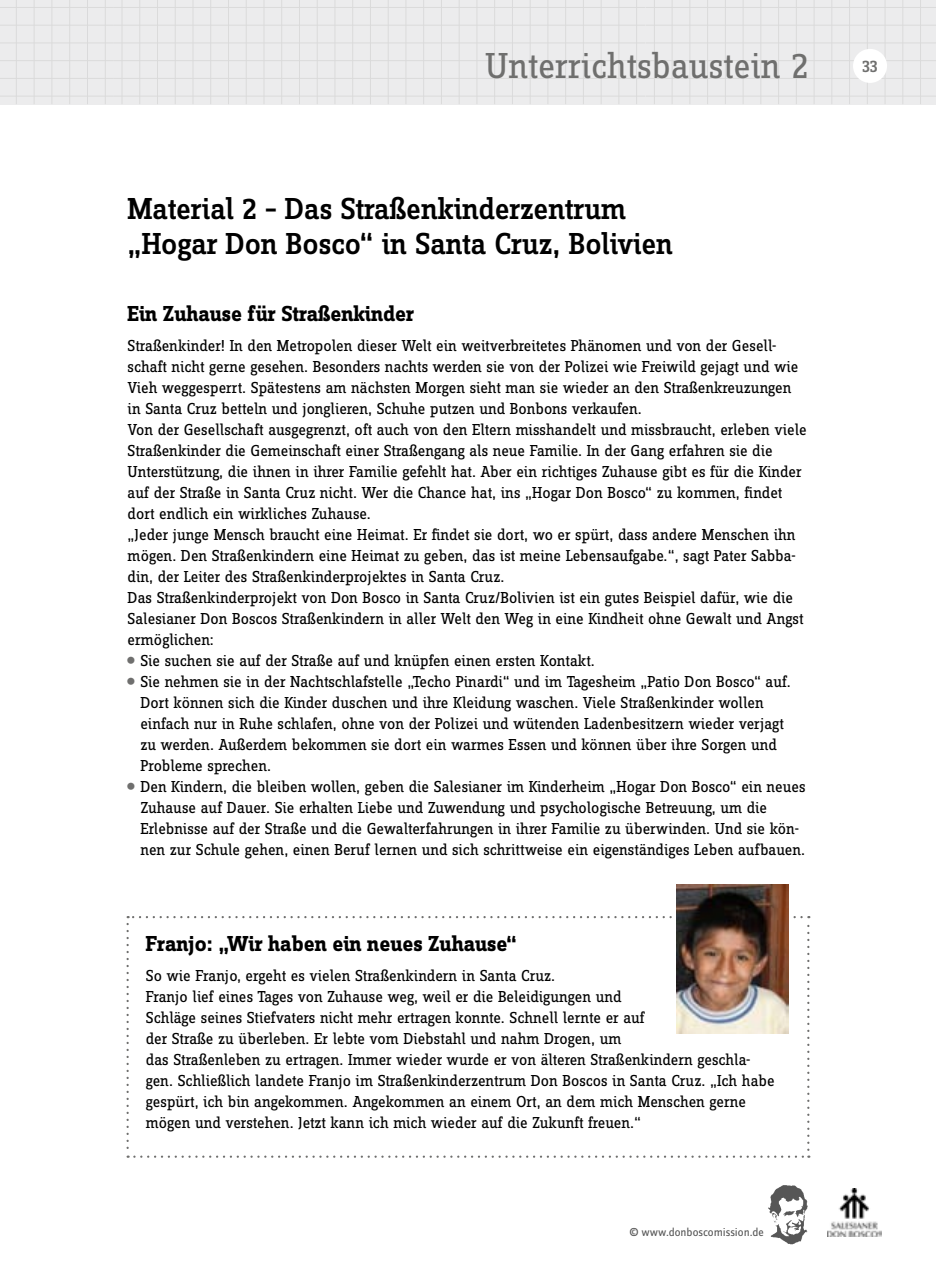
<style>
.page{position:relative;width:936px;height:1263px;background:#fff}
.page>*{position:absolute;margin:0;border:0;box-sizing:border-box;transform-origin:0 0}
.t1{font:37.5px "Zine Slab Dis";color:#6f6f6e}
.t2{font:500 31.5px/34.5px "Zine Slab Dis";letter-spacing:-.005em;color:#000}
.t3{font:700 22.5px "Zine Slab Dis";color:#000}
.t4{font:500 17.55px "Zine Slab Dis";color:#6f6f6e}
.t5{font:16.5px/21px "Zine Slab Dis";letter-spacing:-.005em;color:#000}
.t6{font:12px "Zine Sans Dis";color:#565656}
</style>
<div class="page">
<img style="left:827px;top:1188px;width:54px;height:48px">
<img style="left:768px;top:1185px;width:40px;height:59px">
<svg style="left:126px;top:916px;width:683px;height:242px"></svg>
<img style="left:676px;top:884px;width:112px;height:150px">
<div style="left:0;top:0;width:114px;height:104px;background:#ececed"></div>
<hr style="left:105px;top:0;width:1px;height:104px;background:#dadada">
<hr style="left:87px;top:0;width:1px;height:104px;background:#dadada">
<hr style="left:69px;top:0;width:1px;height:104px;background:#dadada">
<hr style="left:51px;top:0;width:1px;height:104px;background:#dadada">
<hr style="left:34px;top:0;width:1px;height:104px;background:#dadada">
<hr style="left:16px;top:0;width:1px;height:104px;background:#dadada">
<hr style="left:0;top:7px;width:114px;height:1px;background:#dadada">
<hr style="left:0;top:25px;width:114px;height:1px;background:#dadada">
<hr style="left:0;top:42px;width:114px;height:1px;background:#dadada">
<hr style="left:0;top:60px;width:114px;height:1px;background:#dadada">
<hr style="left:0;top:78px;width:114px;height:1px;background:#dadada">
<hr style="left:0;top:96px;width:114px;height:1px;background:#dadada">
<div style="left:113px;top:0;width:532px;height:104px;background:#ececed"></div>
<hr style="left:636px;top:0;width:1px;height:104px;background:#dadada">
<hr style="left:618px;top:0;width:1px;height:104px;background:#dadada">
<hr style="left:600px;top:0;width:1px;height:104px;background:#dadada">
<hr style="left:583px;top:0;width:1px;height:104px;background:#dadada">
<hr style="left:565px;top:0;width:1px;height:104px;background:#dadada">
<hr style="left:547px;top:0;width:1px;height:104px;background:#dadada">
<hr style="left:529px;top:0;width:1px;height:104px;background:#dadada">
<hr style="left:512px;top:0;width:1px;height:104px;background:#dadada">
<hr style="left:494px;top:0;width:1px;height:104px;background:#dadada">
<hr style="left:476px;top:0;width:1px;height:104px;background:#dadada">
<hr style="left:458px;top:0;width:1px;height:104px;background:#dadada">
<hr style="left:441px;top:0;width:1px;height:104px;background:#dadada">
<hr style="left:423px;top:0;width:1px;height:104px;background:#dadada">
<hr style="left:405px;top:0;width:1px;height:104px;background:#dadada">
<hr style="left:387px;top:0;width:1px;height:104px;background:#dadada">
<hr style="left:370px;top:0;width:1px;height:104px;background:#dadada">
<hr style="left:352px;top:0;width:1px;height:104px;background:#dadada">
<hr style="left:334px;top:0;width:1px;height:104px;background:#dadada">
<hr style="left:317px;top:0;width:1px;height:104px;background:#dadada">
<hr style="left:299px;top:0;width:1px;height:104px;background:#dadada">
<hr style="left:281px;top:0;width:1px;height:104px;background:#dadada">
<hr style="left:263px;top:0;width:1px;height:104px;background:#dadada">
<hr style="left:246px;top:0;width:1px;height:104px;background:#dadada">
<hr style="left:228px;top:0;width:1px;height:104px;background:#dadada">
<hr style="left:210px;top:0;width:1px;height:104px;background:#dadada">
<hr style="left:192px;top:0;width:1px;height:104px;background:#dadada">
<hr style="left:175px;top:0;width:1px;height:104px;background:#dadada">
<hr style="left:157px;top:0;width:1px;height:104px;background:#dadada">
<hr style="left:139px;top:0;width:1px;height:104px;background:#dadada">
<hr style="left:121px;top:0;width:1px;height:104px;background:#dadada">
<hr style="left:113px;top:7px;width:532px;height:1px;background:#dadada">
<hr style="left:113px;top:25px;width:532px;height:1px;background:#dadada">
<hr style="left:113px;top:42px;width:532px;height:1px;background:#dadada">
<hr style="left:113px;top:60px;width:532px;height:1px;background:#dadada">
<hr style="left:113px;top:78px;width:532px;height:1px;background:#dadada">
<hr style="left:113px;top:96px;width:532px;height:1px;background:#dadada">
<div style="left:645px;top:0;width:290px;height:104px;background:#ececed"></div>
<hr style="left:920px;top:0;width:1px;height:104px;background:#dadada">
<hr style="left:902px;top:0;width:1px;height:104px;background:#dadada">
<hr style="left:884px;top:0;width:1px;height:104px;background:#dadada">
<hr style="left:866px;top:0;width:1px;height:104px;background:#dadada">
<hr style="left:849px;top:0;width:1px;height:104px;background:#dadada">
<hr style="left:831px;top:0;width:1px;height:104px;background:#dadada">
<hr style="left:813px;top:0;width:1px;height:104px;background:#dadada">
<hr style="left:795px;top:0;width:1px;height:104px;background:#dadada">
<hr style="left:778px;top:0;width:1px;height:104px;background:#dadada">
<hr style="left:760px;top:0;width:1px;height:104px;background:#dadada">
<hr style="left:742px;top:0;width:1px;height:104px;background:#dadada">
<hr style="left:724px;top:0;width:1px;height:104px;background:#dadada">
<hr style="left:707px;top:0;width:1px;height:104px;background:#dadada">
<hr style="left:689px;top:0;width:1px;height:104px;background:#dadada">
<hr style="left:671px;top:0;width:1px;height:104px;background:#dadada">
<hr style="left:654px;top:0;width:1px;height:104px;background:#dadada">
<hr style="left:645px;top:7px;width:290px;height:1px;background:#dadada">
<hr style="left:645px;top:25px;width:290px;height:1px;background:#dadada">
<hr style="left:645px;top:42px;width:290px;height:1px;background:#dadada">
<hr style="left:645px;top:60px;width:290px;height:1px;background:#dadada">
<hr style="left:645px;top:78px;width:290px;height:1px;background:#dadada">
<hr style="left:645px;top:96px;width:290px;height:1px;background:#dadada">
<div style="left:853px;top:49px;width:34px;height:34px;background:#fff;border-radius:50%"></div>
<h1 class="t1" style="left:485px;top:48px;width:324px">Unterrichtsbaustein 2</h1>
<p class="t4" style="left:862px;top:57px;width:17px">33</p>
<h2 class="t2" style="left:128px;top:193px;width:547px">Material 2 – Das Straßenkinderzentrum „Hogar Don Bosco“ in Santa Cruz, Bolivien</h2>
<h3 class="t3" style="left:128px;top:302px;width:288px">Ein Zuhause für Straßenkinder</h3>
<p class="t5" style="left:128px;top:335px;width:650px">Straßenkinder! In den Metropolen dieser Welt ein weitverbreitetes Phänomen und von der Gesell-</p>
<p class="t5" style="left:128px;top:356px;width:672px">schaft nicht gerne gesehen. Besonders nachts werden sie von der Polizei wie Freiwild gejagt und wie</p>
<p class="t5" style="left:128px;top:377px;width:665px">Vieh weggesperrt. Spätestens am nächsten Morgen sieht man sie wieder an den Straßenkreuzungen</p>
<p class="t5" style="left:128px;top:398px;width:515px">in Santa Cruz betteln und jonglieren, Schuhe putzen und Bonbons verkaufen.</p>
<p class="t5" style="left:128px;top:419px;width:680px">Von der Gesellschaft ausgegrenzt, oft auch von den Eltern misshandelt und missbraucht, erleben viele</p>
<p class="t5" style="left:128px;top:440px;width:646px">Straßenkinder die Gemeinschaft einer Straßengang als neue Familie. In der Gang erfahren sie die</p>
<p class="t5" style="left:128px;top:461px;width:675px">Unterstützung, die ihnen in ihrer Familie gefehlt hat. Aber ein richtiges Zuhause gibt es für die Kinder</p>
<p class="t5" style="left:128px;top:482px;width:656px">auf der Straße in Santa Cruz nicht. Wer die Chance hat, ins „Hogar Don Bosco“ zu kommen, findet</p>
<p class="t5" style="left:128px;top:503px;width:244px">dort endlich ein wirkliches Zuhause.</p>
<p class="t5" style="left:128px;top:524px;width:669px">„Jeder junge Mensch braucht eine Heimat. Er findet sie dort, wo er spürt, dass andere Menschen ihn</p>
<p class="t5" style="left:128px;top:545px;width:669px">mögen. Den Straßenkindern eine Heimat zu geben, das ist meine Lebensaufgabe.“, sagt Pater Sabba-</p>
<p class="t5" style="left:128px;top:566px;width:378px">din, der Leiter des Straßenkinderprojektes in Santa Cruz.</p>
<p class="t5" style="left:128px;top:587px;width:667px">Das Straßenkinderprojekt von Don Bosco in Santa Cruz/Bolivien ist ein gutes Beispiel dafür, wie die</p>
<p class="t5" style="left:128px;top:608px;width:677px">Salesianer Don Boscos Straßenkindern in aller Welt den Weg in eine Kindheit ohne Gewalt und Angst</p>
<p class="t5" style="left:128px;top:629px;width:88px">ermöglichen:</p>
<p class="t5" style="left:140px;top:650px;width:456px">Sie suchen sie auf der Straße auf und knüpfen einen ersten Kontakt.</p>
<p class="t5" style="left:140px;top:671px;width:651px">Sie nehmen sie in der Nachtschlafstelle „Techo Pinardi“ und im Tagesheim „Patio Don Bosco“ auf.</p>
<p class="t5" style="left:140px;top:692px;width:624px">Dort können sich die Kinder duschen und ihre Kleidung waschen. Viele Straßenkinder wollen</p>
<p class="t5" style="left:140px;top:713px;width:645px">einfach nur in Ruhe schlafen, ohne von der Polizei und wütenden Ladenbesitzern wieder verjagt</p>
<p class="t5" style="left:140px;top:734px;width:638px">zu werden. Außerdem bekommen sie dort ein warmes Essen und können über ihre Sorgen und</p>
<p class="t5" style="left:140px;top:755px;width:132px">Probleme sprechen.</p>
<p class="t5" style="left:140px;top:776px;width:666px">Den Kindern, die bleiben wollen, geben die Salesianer im Kinderheim „Hogar Don Bosco“ ein neues</p>
<p class="t5" style="left:140px;top:797px;width:628px">Zuhause auf Dauer. Sie erhalten Liebe und Zuwendung und psychologische Betreuung, um die</p>
<p class="t5" style="left:140px;top:818px;width:660px">Erlebnisse auf der Straße und die Gewalterfahrungen in ihrer Familie zu überwinden. Und sie kön-</p>
<p class="t5" style="left:140px;top:839px;width:666px">nen zur Schule gehen, einen Beruf lernen und sich schrittweise ein eigenständiges Leben aufbauen.</p>
<h3 class="t3" style="left:146px;top:932px;width:373px">Franjo: „Wir haben ein neues Zuhause“</h3>
<p class="t5" style="left:146px;top:966px;width:630px">So wie Franjo, ergeht es vielen Straßenkindern in Santa Cruz.<br>Franjo lief eines Tages von Zuhause weg, weil er die Beleidigungen und<br>Schläge seines Stiefvaters nicht mehr ertragen konnte. Schnell lernte er auf<br>der Straße zu überleben. Er lebte vom Diebstahl und nahm Drogen, um<br>das Straßenleben zu ertragen. Immer wieder wurde er von älteren Straßenkindern geschla&shy;gen. Schließlich landete Franjo im Straßenkinderzentrum Don Boscos in Santa Cruz. „Ich habe gespürt, ich bin angekommen. Angekommen an einem Ort, an dem mich Menschen gerne mögen und verstehen. Jetzt kann ich mich wieder auf die Zukunft freuen.“</p>
<p class="t6" style="left:629px;top:1226px;width:136px">© www.donboscomission.de</p>
</div>
